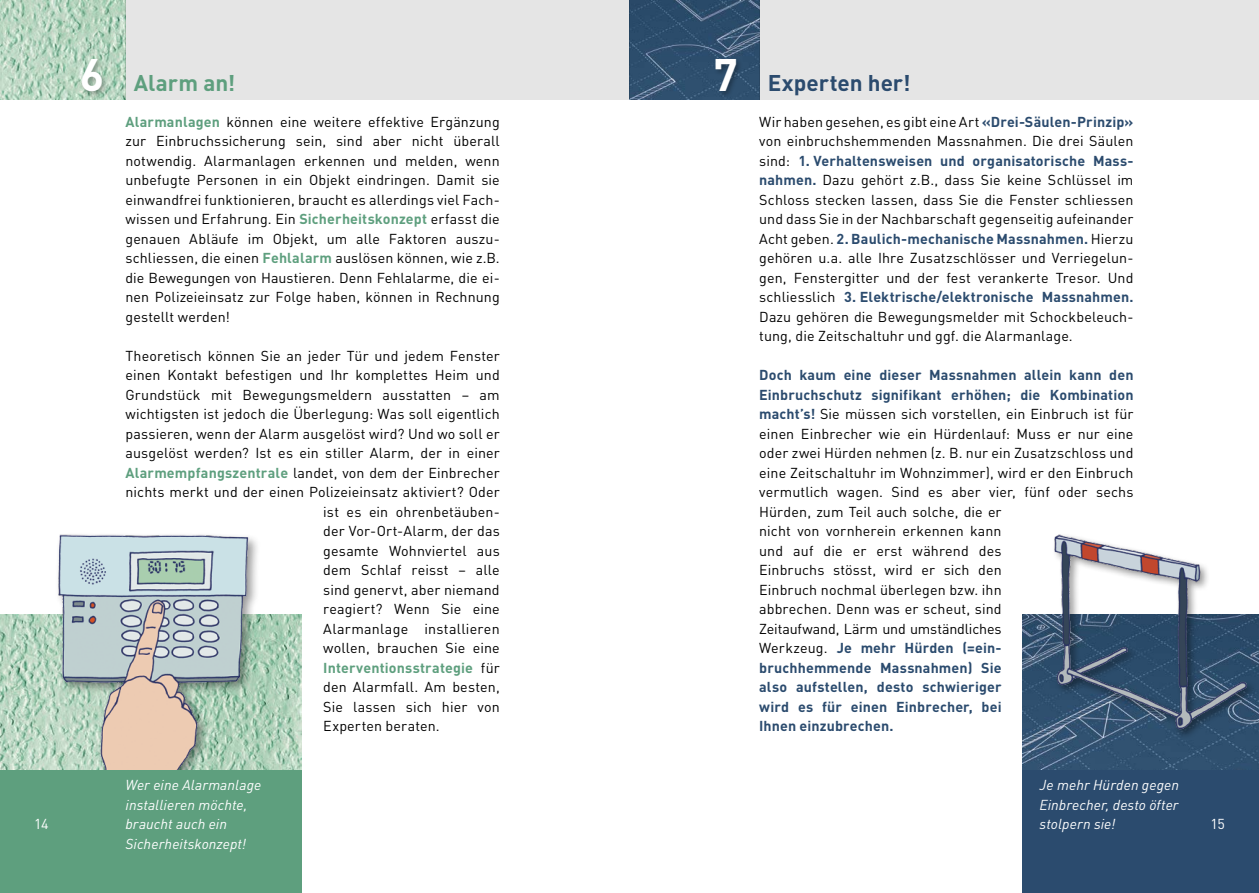
<style>
.page{position:relative;width:1259px;height:893px;background:#fff}
.page>*{position:absolute;margin:0;border:0;box-sizing:border-box;transform-origin:0 0}
.t1{font:700 45px "DIN Weber";color:#fff}
.t2{font:700 22.5px "DIN Weber";color:#2b4b6e}
.t3{font:700 22.5px "DIN Weber";color:#5e9f7e}
.t4{font:14.25px/19.5px "DIN Weber";letter-spacing:.01em;color:#000;text-align:justify}
.t5{font:italic 14.25px/19.5px "DIN Weber";letter-spacing:.005em;color:#fff}
.t6{font:700 14.25px "DIN Weber";letter-spacing:.01em;color:#5e9f7e}
.t7{font:14.25px "DIN Weber";color:#fff}
.s1{font-weight:700;color:#5e9f7e}
.s2{font-weight:400;color:#000}
.s3{font-weight:700;color:#2b4b6e}
</style>
<div class="page">
<img style="left:1023px;top:614px;width:236px;height:156px">
<img style="left:629px;top:0;width:130px;height:100px">
<img style="left:0;top:0;width:125px;height:100px">
<div style="left:759px;top:0;width:500px;height:100px;background:#e5e5e5"></div>
<div style="left:125px;top:0;width:504px;height:100px;background:#e5e5e5"></div>
<img style="left:0;top:614px;width:302px;height:156px">
<img style="left:43px;top:534px;width:223px;height:236px">
<div style="left:0;top:770px;width:302px;height:123px;background:#5e9f7e"></div>
<div style="left:713px;top:56px;width:30px;height:42px;background:#000;opacity:.3"></div>
<div style="left:79px;top:56px;width:29px;height:42px;background:#000;opacity:.3"></div>
<div style="left:1023px;top:770px;width:236px;height:123px;background:#2b4b6e"></div>
<div style="left:1052px;top:532px;width:205px;height:207px;background:#000;opacity:.4"></div>
<img style="left:1029px;top:532px;width:225px;height:203px">
<p class="t7" style="left:34px;top:815px;width:16px">14</p>
<h1 class="t1" style="left:80px;top:45px;width:26px">6</h1>
<h1 class="t1" style="left:713px;top:45px;width:26px">7</h1>
<h2 class="t3" style="left:134px;top:68px;width:103px">Alarm an!</h2>
<p class="t4" style="left:125px;top:112px;width:376px"><span class="s1">Alarmanlagen</span> können eine weitere effektive Ergänzung zur Einbruchssicherung sein, sind aber nicht überall notwendig. Alarmanlagen erkennen und melden, wenn unbefugte Personen in ein Objekt eindringen. Damit sie einwandfrei funktionieren, braucht es allerdings viel Fach&shy;wissen und Erfahrung. Ein <span class="s1">Sicherheitskonzept</span> erfasst die genauen Abläufe im Objekt, um alle Faktoren auszu&shy;schliessen, die einen <span class="s1">Fehlalarm</span> auslösen können, wie z.B. die Bewegungen von Haustieren. Denn Fehlalarme, die ei&shy;nen Polizeieinsatz zur Folge haben, können in Rechnung gestellt werden!</p>
<p class="t4" style="left:125px;top:346px;width:376px">Theoretisch können Sie an jeder Tür und jedem Fenster</p>
<p class="t4" style="left:125px;top:365px;width:376px">einen Kontakt befestigen und Ihr komplettes Heim und</p>
<p class="t4" style="left:125px;top:385px;width:376px">Grundstück mit Bewegungsmeldern ausstatten – am</p>
<p class="t4" style="left:125px;top:404px;width:376px">wichtigsten ist jedoch die Überlegung: Was soll eigentlich</p>
<p class="t4" style="left:125px;top:424px;width:376px">passieren, wenn der Alarm ausgelöst wird? Und wo soll er</p>
<p class="t4" style="left:125px;top:443px;width:376px">ausgelöst werden? Ist es ein stiller Alarm, der in einer</p>
<p class="t4" style="left:125px;top:463px;width:376px"><span class="s1">Alarmempfangszentrale</span> landet, von dem der Einbrecher</p>
<p class="t4" style="left:125px;top:482px;width:376px">nichts merkt und der einen Polizeieinsatz aktiviert? Oder</p>
<p class="t4" style="left:323px;top:502px;width:178px">ist es ein ohrenbetäuben-</p>
<p class="t4" style="left:323px;top:521px;width:178px">der Vor-Ort-Alarm, der das</p>
<p class="t4" style="left:323px;top:541px;width:178px">gesamte Wohnviertel aus</p>
<p class="t4" style="left:323px;top:560px;width:178px">dem Schlaf reisst – alle</p>
<p class="t4" style="left:323px;top:580px;width:178px">sind genervt, aber niemand</p>
<p class="t4" style="left:323px;top:599px;width:178px">reagiert? Wenn Sie eine</p>
<p class="t4" style="left:323px;top:619px;width:178px">Alarmanlage installieren</p>
<p class="t4" style="left:323px;top:638px;width:178px">wollen, brauchen Sie eine</p>
<p class="t6" style="left:323px;top:658px;width:178px">Interventionsstrategie <span class="s2">für</span></p>
<p class="t4" style="left:323px;top:677px;width:178px">den Alarmfall. Am besten,</p>
<p class="t4" style="left:323px;top:697px;width:178px">Sie lassen sich hier von</p>
<p class="t4" style="left:323px;top:716px;width:118px">Experten beraten.</p>
<p class="t5" style="left:125px;top:775px;width:137px">Wer eine Alarmanlage installieren möchte, braucht auch ein<br>Sicherheitskonzept!</p>
<h2 class="t2" style="left:767px;top:68px;width:145px">Experten her!</h2>
<p class="t4" style="left:759px;top:112px;width:376px">Wir haben gesehen, es gibt eine Art <span class="s3">«Drei-Säulen-Prinzip» </span>von einbruchshemmenden Massnahmen. Die drei Säulen sind: <span class="s3">1. Verhaltensweisen und organisatorische Mass&shy;nahmen.</span> Dazu gehört z.B., dass Sie keine Schlüssel im Schloss stecken lassen, dass Sie die Fenster schliessen und dass Sie in der Nachbarschaft gegenseitig aufeinander Acht geben. <span class="s3">2. Baulich-mechanische Massnahmen.</span> Hierzu gehören u.a. alle Ihre Zusatzschlösser und Verriegelun&shy;gen, Fenstergitter und der fest verankerte Tresor. Und schliesslich <span class="s3">3. Elektrische/elektronische Massnahmen.<br></span>Dazu gehören die Bewegungsmelder mit Schockbeleuch&shy;tung, die Zeitschaltuhr und ggf. die Alarmanlage.</p>
<p class="t4" style="left:759px;top:365px;width:376px;text-align:left"><span class="s3">Doch kaum eine dieser Massnahmen allein kann den Einbruchschutz signifikant erhöhen; die Kombination macht’s!</span> Sie müssen sich vorstellen, ein Einbruch ist für einen Einbrecher wie ein Hürdenlauf: Muss er nur eine oder zwei Hürden nehmen (z. B. nur ein Zusatzschloss und eine Zeitschaltuhr im Wohnzimmer), wird er den Einbruch vermutlich wagen. Sind es aber vier, fünf oder sechs Hürden, zum Teil auch solche, die er<br>nicht von vornherein erkennen kann<br>und auf die er erst während des<br>Einbruchs stösst, wird er sich den<br>Einbruch nochmal überlegen bzw. ihn<br>abbrechen. Denn was er scheut, sind<br>Zeitaufwand, Lärm und umständliches<br>Werkzeug. <span class="s3">Je mehr Hürden (=ein-<br>bruchhemmende Massnahmen) Sie<br>also aufstellen, desto schwieriger<br>wird es für einen Einbrecher, bei<br>Ihnen einzubrechen.</span></p>
<p class="t5" style="left:1039px;top:775px;width:141px;text-align:justify">Je mehr Hürden gegen Einbrecher, desto öfter stolpern sie!</p>
<p class="t7" style="left:1210px;top:815px;width:16px">15</p>
</div>
